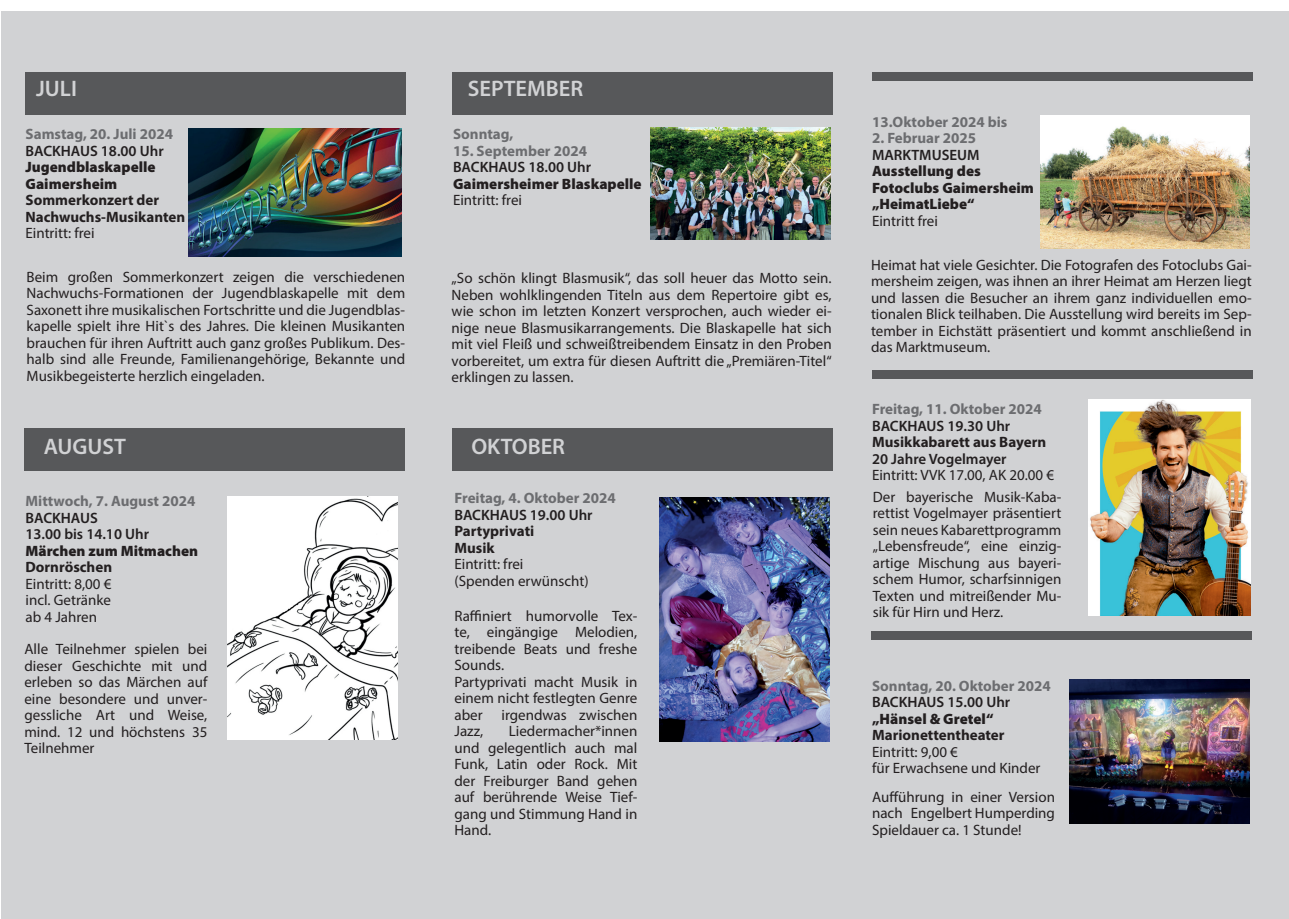
<style>
.page{position:relative;width:1289px;height:919px;background:#fff}
.page>*{position:absolute;margin:0;border:0;box-sizing:border-box;transform-origin:0 0}
.t1{font:600 22.5px "Myriad Pro";color:#d1d2d4}
.t2{font:15px/16.5px "Myriad Pro";color:#231f20;text-align:justify}
.t3{font:700 15px "Myriad Pro";color:#6c6d70}
.t4{font:900 15px/16.5px "Myriad Pro";color:#231f20}
.t5{font:600 15px/16.5px "Myriad Pro";color:#231f20}
.t6{font:700 15px/16.5px "Myriad Pro";color:#231f20}
</style>
<div class="page">
<div style="left:1px;top:12px;width:1287px;height:906px;background:#d1d2d4"></div>
<div style="left:26px;top:72px;width:380px;height:43px;background:#57585a"></div>
<img style="left:189px;top:128px;width:212px;height:128px">
<img style="left:227px;top:496px;width:171px;height:243px">
<div style="left:452px;top:72px;width:380px;height:43px;background:#57585a"></div>
<img style="left:651px;top:127px;width:179px;height:113px">
<img style="left:659px;top:497px;width:170px;height:244px">
<div style="left:872px;top:72px;width:381px;height:9px;background:#57585a"></div>
<img style="left:1040px;top:116px;width:209px;height:133px">
<div style="left:24px;top:428px;width:381px;height:43px;background:#57585a"></div>
<div style="left:452px;top:428px;width:380px;height:43px;background:#57585a"></div>
<div style="left:872px;top:370px;width:380px;height:9px;background:#57585a"></div>
<img style="left:1088px;top:400px;width:162px;height:215px">
<div style="left:871px;top:630px;width:380px;height:9px;background:#57585a"></div>
<img style="left:1069px;top:679px;width:180px;height:144px">
<h1 class="t1" style="left:36px;top:74px;width:42px">JULI</h1>
<p class="t3" style="left:26px;top:124px;width:149px">Samstag, 20. Juli 2024</p>
<p class="t5" style="left:26px;top:142px;width:140px">BACKHAUS 18.00 Uhr</p>
<p class="t4" style="left:26px;top:158px;width:132px">Jugendblaskapelle<br>Gaimersheim</p>
<p class="t6" style="left:26px;top:191px;width:161px">Sommerkonzert der<br>Nachwuchs-Musikanten</p>
<p class="t2" style="left:26px;top:224px;width:70px">Eintritt: frei</p>
<p class="t2" style="left:27px;top:268px;width:380px">Beim großen Sommerkonzert zeigen die verschiedenen Nachwuchs-Formationen der Jugendblaskapelle mit dem Saxonett ihre musikalischen Fortschritte und die Jugendblas&shy;kapelle spielt ihre Hit`s des Jahres. Die kleinen Musikanten brauchen für ihren Auftritt auch ganz großes Publikum. Des&shy;halb sind alle Freunde, Familienangehörige, Bekannte und Musikbegeisterte herzlich eingeladen.</p>
<h1 class="t1" style="left:468px;top:74px;width:117px">SEPTEMBER</h1>
<p class="t3" style="left:453px;top:124px;width:62px">Sonntag,</p>
<p class="t3" style="left:453px;top:141px;width:135px">15. September 2024</p>
<p class="t5" style="left:453px;top:158px;width:140px">BACKHAUS 18.00 Uhr</p>
<p class="t4" style="left:453px;top:175px;width:190px">Gaimersheimer Blaskapelle</p>
<p class="t2" style="left:453px;top:192px;width:70px">Eintritt: frei</p>
<p class="t2" style="left:451px;top:270px;width:381px">„So schön klingt Blasmusik“, das soll heuer das Motto sein.<br>Neben wohlklingenden Titeln aus dem Repertoire gibt es, wie schon im letzten Konzert versprochen, auch wieder ei&shy;nige neue Blasmusikarrangements. Die Blaskapelle hat sich mit viel Fleiß und schweißtreibendem Einsatz in den Proben vorbereitet, um extra für diesen Auftritt die „Premiären-Titel“ erklingen zu lassen.</p>
<h1 class="t1" style="left:44px;top:432px;width:84px">AUGUST</h1>
<h1 class="t1" style="left:471px;top:432px;width:95px">OKTOBER</h1>
<p class="t3" style="left:26px;top:491px;width:171px">Mittwoch, 7. August 2024</p>
<p class="t5" style="left:26px;top:509px;width:125px">BACKHAUS<br>13.00 bis 14.10 Uhr</p>
<p class="t4" style="left:26px;top:542px;width:174px">Märchen zum Mitmachen</p>
<p class="t6" style="left:26px;top:558px;width:88px">Dornröschen</p>
<p class="t2" style="left:26px;top:575px;width:87px">Eintritt: 8,00 € incl. Getränke ab 4 Jahren</p>
<p class="t2" style="left:24px;top:640px;width:184px">Alle Teilnehmer spielen bei dieser Geschichte mit und erleben so das Märchen auf eine besondere und unver&shy;gessliche Art und Weise, mind. 12 und höchstens 35<br>Teilnehmer</p>
<p class="t3" style="left:454px;top:488px;width:163px">Freitag, 4. Oktober 2024</p>
<p class="t5" style="left:454px;top:506px;width:140px">BACKHAUS 19.00 Uhr</p>
<p class="t6" style="left:454px;top:522px;width:81px">Partyprivati<br>Musik</p>
<p class="t2" style="left:454px;top:556px;width:136px">Eintritt: frei<br>(Spenden erwünscht)</p>
<p class="t2" style="left:454px;top:607px;width:184px;text-align:left">Raffiniert humorvolle Tex&shy;te, eingängige Melodien, treibende Beats und freshe<br>Sounds.<br>Partyprivati macht Musik in einem nicht festlegten Genre aber</p>
<p class="t2" style="left:501px;top:706px;width:137px">irgendwas zwischen</p>
<p class="t2" style="left:454px;top:722px;width:184px;text-indent:54px">Liedermacher*innen und gelegentlich auch mal Funk, Latin oder Rock. Mit der Freiburger Band gehen auf berührende Weise Tief&shy;gang und Stimmung Hand in Hand.</p>
<p class="t2" style="left:454px;top:722px;width:30px">Jazz,</p>
<p class="t3" style="left:872px;top:112px;width:137px">13.Oktober 2024 bis</p>
<p class="t3" style="left:872px;top:128px;width:106px">2. Februar 2025</p>
<p class="t5" style="left:872px;top:146px;width:109px">MARKTMUSEUM</p>
<p class="t4" style="left:872px;top:162px;width:163px">Ausstellung des<br>Fotoclubs Gaimersheim „HeimatLiebe“</p>
<p class="t2" style="left:872px;top:212px;width:67px">Eintritt frei</p>
<p class="t2" style="left:871px;top:256px;width:382px">Heimat hat viele Gesichter. Die Fotografen des Fotoclubs Gai&shy;mersheim zeigen, was ihnen an ihrer Heimat am Herzen liegt und lassen die Besucher an ihrem ganz individuellen emo&shy;tionalen Blick teilhaben. Die Ausstellung wird bereits im Sep&shy;tember in Eichstätt präsentiert und kommt anschließend in das Marktmuseum.</p>
<p class="t3" style="left:872px;top:399px;width:171px">Freitag, 11. Oktober 2024</p>
<p class="t5" style="left:872px;top:417px;width:140px">BACKHAUS 19.30 Uhr</p>
<p class="t6" style="left:872px;top:433px;width:175px">Musikkabarett aus Bayern</p>
<p class="t5" style="left:872px;top:450px;width:136px">20 Jahre Vogelmayer</p>
<p class="t2" style="left:872px;top:464px;width:191px;line-height:21.1px">Eintritt: VVK 17.00, AK 20.00 €<br>Der bayerische Musik-Kaba-</p>
<p class="t2" style="left:872px;top:504px;width:190px">rettist Vogelmayer präsentiert sein neues Kabarettprogramm „Lebensfreude“, eine einzig&shy;artige Mischung aus bayeri&shy;schem Humor, scharfsinnigen Texten und mitreißender Mu&shy;sik für Hirn und Herz.</p>
<p class="t3" style="left:872px;top:676px;width:180px">Sonntag, 20. Oktober 2024</p>
<p class="t5" style="left:872px;top:693px;width:140px">BACKHAUS 15.00 Uhr</p>
<p class="t4" style="left:872px;top:710px;width:123px">„Hänsel &amp; Gretel“</p>
<p class="t6" style="left:872px;top:726px;width:134px">Marionettentheater</p>
<p class="t2" style="left:872px;top:743px;width:170px">Eintritt: 9,00 €<br>für Erwachsene und Kinder</p>
<p class="t2" style="left:872px;top:788px;width:184px">Aufführung in einer Version nach Engelbert Humperding Spieldauer ca. 1 Stunde!</p>
</div>
